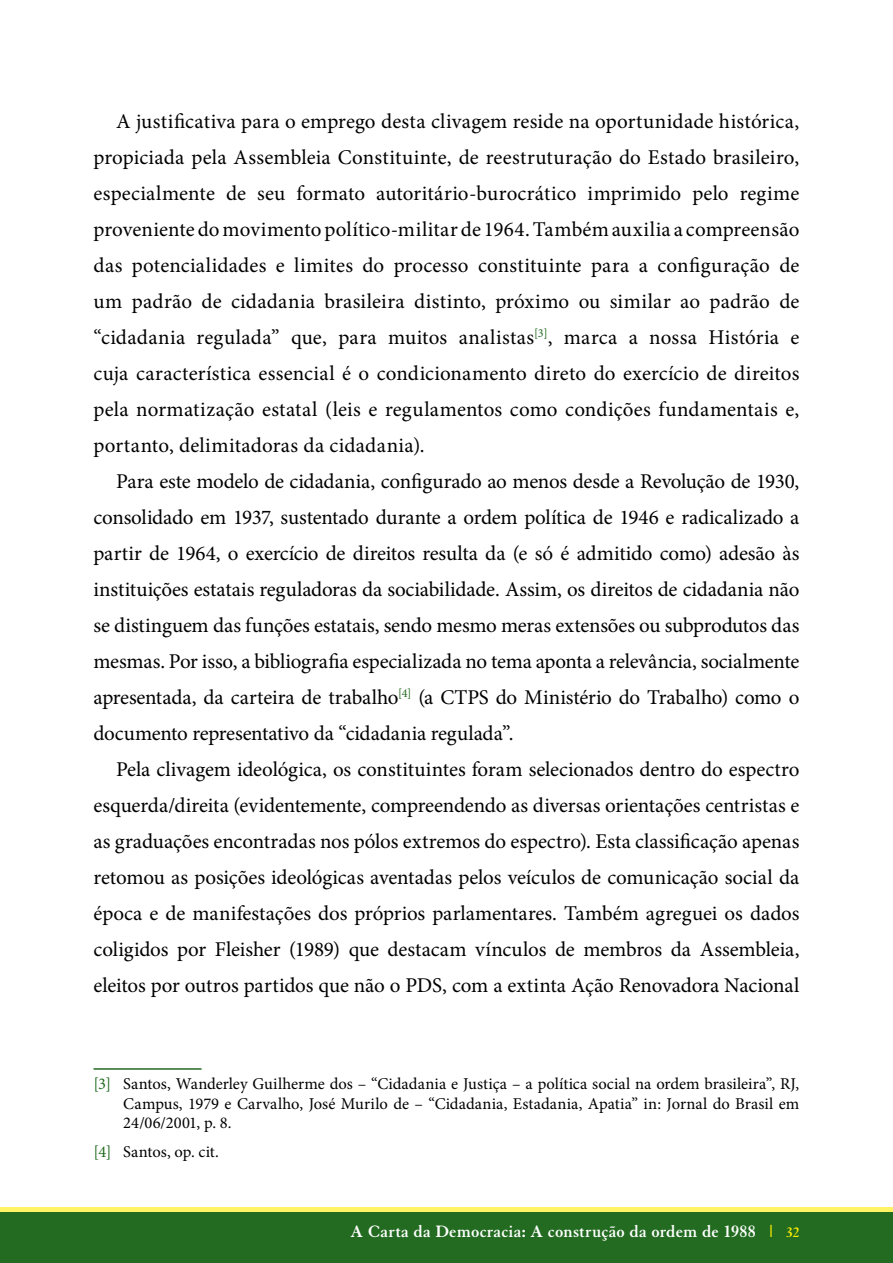
<style>
.page{position:relative;width:893px;height:1263px;background:#fff}
.page>*{position:absolute;margin:0;border:0;box-sizing:border-box;transform-origin:0 0}
.CORPO-left{font:21px/36px "Minion Pro";color:#000;text-align:justify}
.t1{font:700 18px "Granjon";letter-spacing:.015em;color:#fff}
.NOTA{font:16.5px/19.8px "Minion Pro";color:#000;text-align:justify}
.s1{color:#226b20}
.s2{color:#ffed00}
.s3{font-size:15px;color:#ffed00}
</style>
<div class="page">
<div style="left:0;top:1212px;width:893px;height:51px;background:#226b20"></div>
<hr style="left:0;top:1208px;width:893px;height:4px;background:#fff265">
<hr style="left:94px;top:1068px;width:108px;height:2px;background:#226b20">
<p class="CORPO-left" style="left:94px;top:103px;width:707px;text-indent:22px">A justificativa para o emprego desta clivagem reside na oportunidade histórica, propiciada pela Assembleia Constituinte, de reestruturação do Estado brasileiro, especialmente de seu formato autoritário-burocrático imprimido pelo regime proveniente do movimento político-militar de 1964. Também auxilia a compreensão das potencialidades e limites do processo constituinte para a configuração de um padrão de cidadania brasileira distinto, próximo ou similar ao padrão de “cidadania regulada” que, para muitos analistas<sup>[3]</sup>, marca a nossa História e cuja característica essencial é o condicionamento direto do exercício de direitos pela normatização estatal (leis e regulamentos como condições fundamentais e, portanto, delimitadoras da cidadania).</p>
<p class="CORPO-left" style="left:94px;top:463px;width:707px;text-indent:22px">Para este modelo de cidadania, configurado ao menos desde a Revolução de 1930, consolidado em 1937, sustentado durante a ordem política de 1946 e radicalizado a partir de 1964, o exercício de direitos resulta da (e só é admitido como) adesão às instituições estatais reguladoras da sociabilidade. Assim, os direitos de cidadania não se distinguem das funções estatais, sendo mesmo meras extensões ou subprodutos das mesmas. Por isso, a bibliografia especializada no tema aponta a relevância, socialmente apresentada, da carteira de trabalho<sup>[4]</sup> (a CTPS do Ministério do Trabalho) como o documento representativo da “cidadania regulada”.</p>
<p class="CORPO-left" style="left:94px;top:751px;width:707px;text-indent:22px">Pela clivagem ideológica, os constituintes foram selecionados dentro do espectro esquerda/direita (evidentemente, compreendendo as diversas orientações centristas e as graduações encontradas nos pólos extremos do espectro). Esta classificação apenas retomou as posições ideológicas aventadas pelos veículos de comunicação social da época e de manifestações dos próprios parlamentares. Também agreguei os dados coligidos por Fleisher (1989) que destacam vínculos de membros da Assembleia, eleitos por outros partidos que não o PDS, com a extinta Ação Renovadora Nacional</p>
<p class="NOTA" style="left:123px;top:1074px;width:678px;text-indent:-30px"><span class="s1">[3]</span> Santos, Wanderley Guilherme dos – “Cidadania e Justiça – a política social na ordem brasileira”, RJ, Campus, 1979 e Carvalho, José Murilo de – “Cidadania, Estadania, Apatia” in: Jornal do Brasil em 24/06/2001, p. 8.</p>
<p class="NOTA" style="left:94px;top:1141px;width:127px"><span class="s1">[4]</span> Santos, op. cit.</p>
<p class="t1" style="left:351px;top:1222px;width:450px">A Carta da Democracia: A construção da ordem de 1988 <span class="s2">|</span> <span class="s3">32</span></p>
</div>
